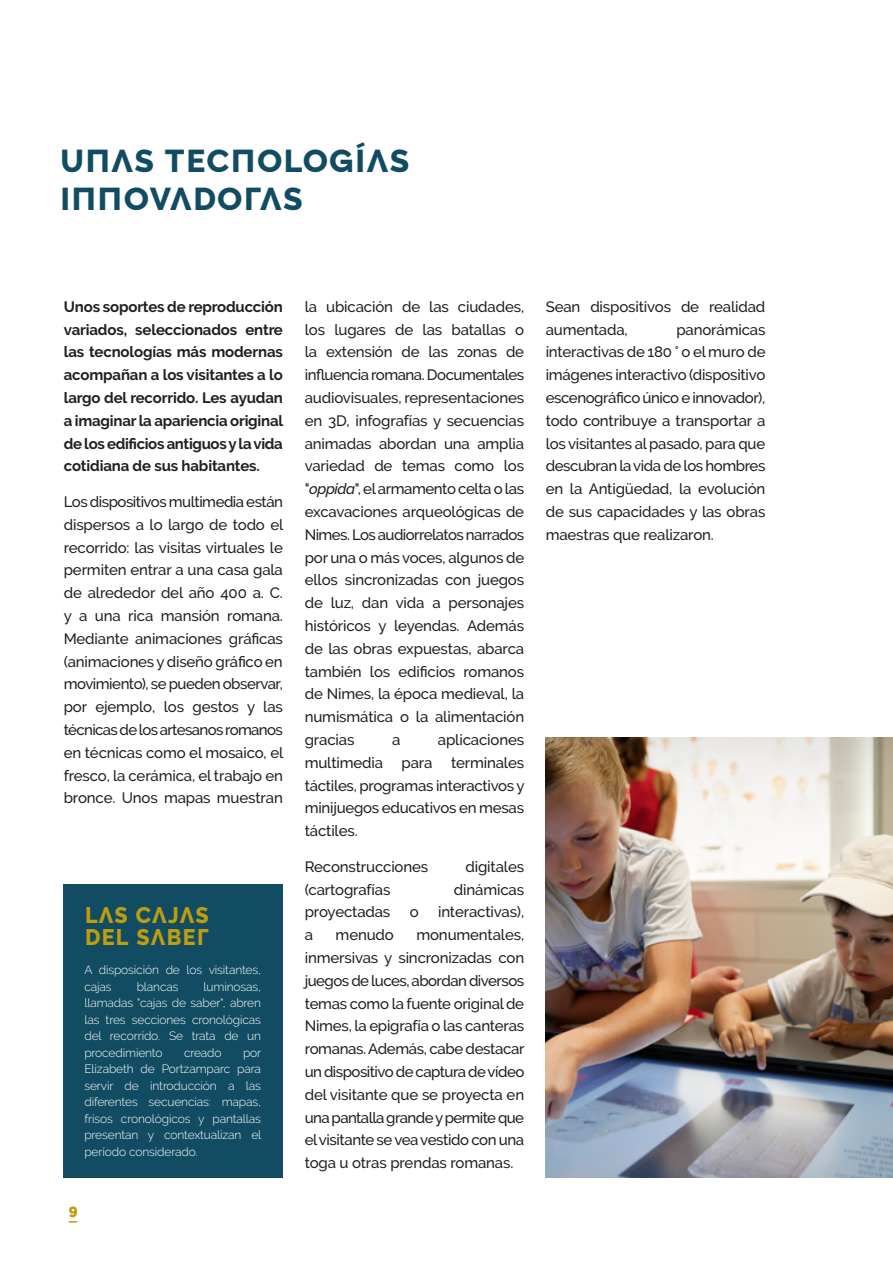
<style>
.page{position:relative;width:893px;height:1263px;background:#fff}
.page>*{position:absolute;margin:0;border:0;box-sizing:border-box;transform-origin:0 0}
.Titre_Page_2__Petit{font:700 31.5px "Raleway Display";letter-spacing:-.01em;color:#114c63}
.FOCUS{font:700 22.5px "Raleway Display";letter-spacing:-.005em;color:#be9d0e;scale:.95 1}
.Texte_noir{font:500 15px/22.8px "Raleway";letter-spacing:-.01em;color:#231f20;text-align:justify}
.Texte_noir-2{font:700 15px/22.8px "Raleway";letter-spacing:-.025em;color:#231f20;text-align:justify}
.t1{font:800 15px "Raleway";color:#be9d0e}
.t2{font:300 12px/16.5px "Raleway";letter-spacing:-.01em;color:#fff;text-align:justify}
.s1{font-style:italic}
</style>
<div class="page">
<img style="left:546px;top:738px;width:347px;height:440px">
<div style="left:63px;top:884px;width:219px;height:294px;background:#114c63"></div>
<p class="Titre_Page_2__Petit" style="left:60px;top:142px;width:352px">UNAS TECNOLOGÍAS</p>
<p class="Titre_Page_2__Petit" style="left:60px;top:180px;width:246px">INNOVADORAS</p>
<p class="Texte_noir-2" style="left:64px;top:295px;width:221px">Unos soportes de reproducción variados, seleccionados entre las tecnologías más modernas acompañan a los visitantes a lo largo del recorrido. Les ayudan a imaginar la apariencia original de los edificios antiguos y la vida cotidiana de sus habitantes.</p>
<p class="Texte_noir" style="left:64px;top:490px;width:221px">Los dispositivos multimedia están dispersos a lo largo de todo el recorrido: las visitas virtuales le permiten entrar a una casa gala de alrededor del año 400 a. C. y a una rica mansión romana.<br>Mediante animaciones gráficas (animaciones y diseño gráfico en movimiento), se pueden observar, por ejemplo, los gestos y las técnicas de los artesanos romanos en técnicas como el mosaico, el fresco, la cerámica, el trabajo en bronce. Unos mapas muestran</p>
<p class="FOCUS" style="left:84px;top:901px;width:133px">LAS CAJAS</p>
<p class="FOCUS" style="left:84px;top:924px;width:134px">DEL SABER</p>
<p class="t2" style="left:84px;top:962px;width:178px">A disposición de los visitantes, cajas</p>
<p class="t2" style="left:84px;top:978px;width:178px;text-indent:119px">luminosas, llamadas "cajas de saber", abren las tres secciones cronológicas del recorrido. Se trata de un procedimiento</p>
<p class="t2" style="left:137px;top:978px;width:43px">blancas</p>
<p class="t2" style="left:184px;top:1044px;width:39px">creado</p>
<p class="t2" style="left:84px;top:1044px;width:178px;text-indent:159px">por Elizabeth de Portzamparc para servir de introducción a las diferentes secuencias: mapas, frisos cronológicos y pantallas presentan y contextualizan el período considerado.</p>
<p class="t1" style="left:69px;top:1201px;width:10px">9</p>
<p class="Texte_noir" style="left:305px;top:295px;width:221px">la ubicación de las ciudades, los lugares de las batallas o la extensión de las zonas de influencia romana. Documentales audiovisuales, representaciones en 3D, infografías y secuencias animadas abordan una amplia variedad de temas como los "<span class="s1">oppida</span>", el armamento celta o las excavaciones arqueológicas de Nimes. Los audiorrelatos narrados por una o más voces, algunos de ellos sincronizadas con juegos de luz, dan vida a personajes históricos y leyendas. Además de las obras expuestas, abarca también los edificios romanos de Nimes, la época medieval, la numismática o la alimentación gracias</p>
<p class="Texte_noir" style="left:305px;top:728px;width:221px;text-indent:133px">aplicaciones multimedia para terminales táctiles, programas interactivos y minijuegos educativos en mesas táctiles.</p>
<p class="Texte_noir" style="left:305px;top:855px;width:125px">Reconstrucciones</p>
<p class="Texte_noir" style="left:465px;top:855px;width:60px">digitales</p>
<p class="Texte_noir" style="left:305px;top:878px;width:87px">(cartografías</p>
<p class="Texte_noir" style="left:454px;top:878px;width:72px">dinámicas</p>
<p class="Texte_noir" style="left:305px;top:901px;width:87px">proyectadas</p>
<p class="Texte_noir" style="left:410px;top:901px;width:10px">o</p>
<p class="Texte_noir" style="left:438px;top:901px;width:88px">interactivas),</p>
<p class="Texte_noir" style="left:305px;top:923px;width:10px">a</p>
<p class="Texte_noir" style="left:336px;top:923px;width:60px">menudo</p>
<p class="Texte_noir" style="left:392px;top:728px;width:10px">a</p>
<p class="Texte_noir" style="left:305px;top:923px;width:221px;text-indent:112px">monumentales, inmersivas y sincronizadas con juegos de luces, abordan diversos temas como la fuente original de Nimes, la epigrafía o las canteras romanas. Además, cabe destacar un dispositivo de captura de vídeo del visitante que se proyecta en una pantalla grande y permite que el visitante se vea vestido con una toga u otras prendas romanas.</p>
<p class="Texte_noir" style="left:546px;top:295px;width:221px">Sean dispositivos de realidad aumentada,</p>
<p class="Texte_noir" style="left:546px;top:318px;width:221px;text-indent:131px">panorámicas interactivas de 180 ° o el muro de imágenes interactivo (dispositivo escenográfico único e innovador), todo contribuye a transportar a los visitantes al pasado, para que descubran la vida de los hombres en la Antigüedad, la evolución de sus capacidades y las obras maestras que realizaron.</p>
</div>
